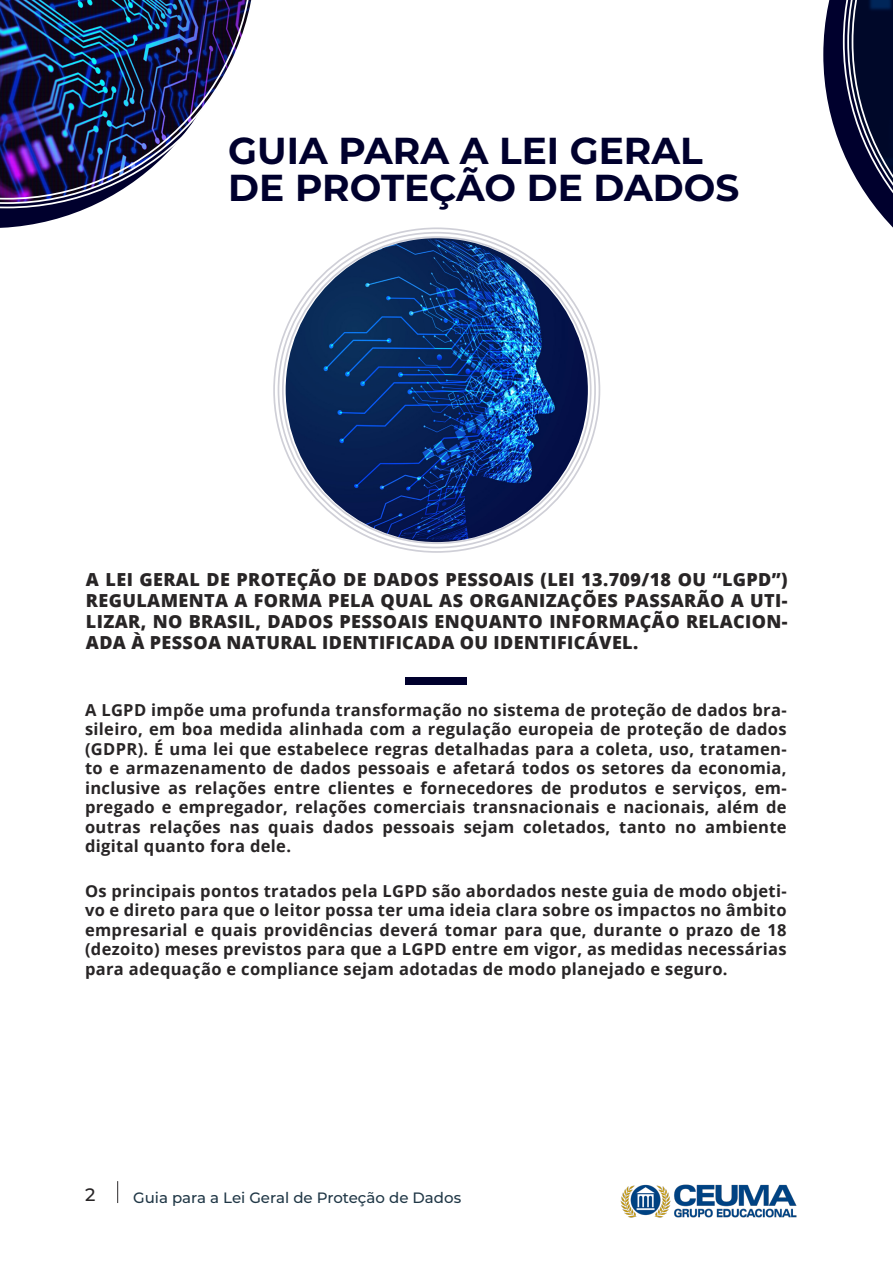
<style>
.page{position:relative;width:893px;height:1263px;background:#fff}
.page>*{position:absolute;margin:0;border:0;box-sizing:border-box;transform-origin:0 0}
.t1{font:700 37.5px/37.5px "Montserrat";color:#00002d}
.Sub_Title_Center{font:800 18px/21px "Open Sans";letter-spacing:.02em;color:#282526;text-align:justify}
.t2{font:500 18px "Montserrat";color:#282526}
.Sub_Title_Center-2{font:700 16.5px/19.5px "Open Sans";letter-spacing:.02em;color:#282526;text-align:justify}
.Body_Text_2{font:700 16.5px/19.5px "Open Sans";letter-spacing:.02em;color:#282526;text-align:justify}
.t3{font:500 15px "Montserrat";color:#203746}
</style>
<div class="page">
<img style="left:286px;top:238px;width:302px;height:304px">
<svg style="left:117px;top:1181px;width:1px;height:22px"></svg>
<img style="left:620px;top:1184px;width:177px;height:34px">
<div style="left:405px;top:677px;width:62px;height:7px;background:#00002d"></div>
<svg style="left:0;top:208px;width:87px;height:20px;fill:#00002d"></svg>
<svg style="left:0;top:204px;width:96px;height:4px"></svg>
<svg style="left:0;top:200px;width:104px;height:4px"></svg>
<img style="left:0;top:0;width:252px;height:200px">
<svg style="left:823px;top:0;width:70px;height:228px"></svg>
<p class="t1" style="left:228px;top:130px;width:513px">GUIA PARA A LEI GERAL<br>DE PROTEÇÃO DE DADOS</p>
<p class="Sub_Title_Center" style="left:86px;top:568px;width:703px">A LEI GERAL DE PROTEÇÃO DE DADOS PESSOAIS (LEI 13.709/18 OU “LGPD”)<br>REGULAMENTA A FORMA PELA QUAL AS ORGANIZAÇÕES PASSARÃO A UTI-LIZAR, NO BRASIL, DADOS PESSOAIS ENQUANTO INFORMAÇÃO RELACION-ADA À PESSOA NATURAL IDENTIFICADA OU IDENTIFICÁVEL.</p>
<p class="Sub_Title_Center-2" style="left:85px;top:700px;width:703px">A LGPD impõe uma profunda transformação no sistema de proteção de dados bra&shy;sileiro, em boa medida alinhada com a regulação europeia de proteção de dados (GDPR). É uma lei que estabelece regras detalhadas para a coleta, uso, tratamen&shy;to e armazenamento de dados pessoais e afetará todos os setores da economia, inclusive as relações entre clientes e fornecedores de produtos e serviços, em&shy;pregado e empregador, relações comerciais transnacionais e nacionais, além de outras relações nas quais dados pessoais sejam coletados, tanto no ambiente digital quanto fora dele.</p>
<p class="Body_Text_2" style="left:85px;top:880px;width:703px">Os principais pontos tratados pela LGPD são abordados neste guia de modo objeti&shy;vo e direto para que o leitor possa ter uma ideia clara sobre os impactos no âmbito empresarial e quais providências deverá tomar para que, durante o prazo de 18 (dezoito) meses previstos para que a LGPD entre em vigor, as medidas necessárias para adequação e compliance sejam adotadas de modo planejado e seguro.</p>
<p class="t2" style="left:85px;top:1182px;width:12px">2</p>
<p class="t3" style="left:133px;top:1187px;width:330px">Guia para a Lei Geral de Proteção de Dados</p>
</div>
